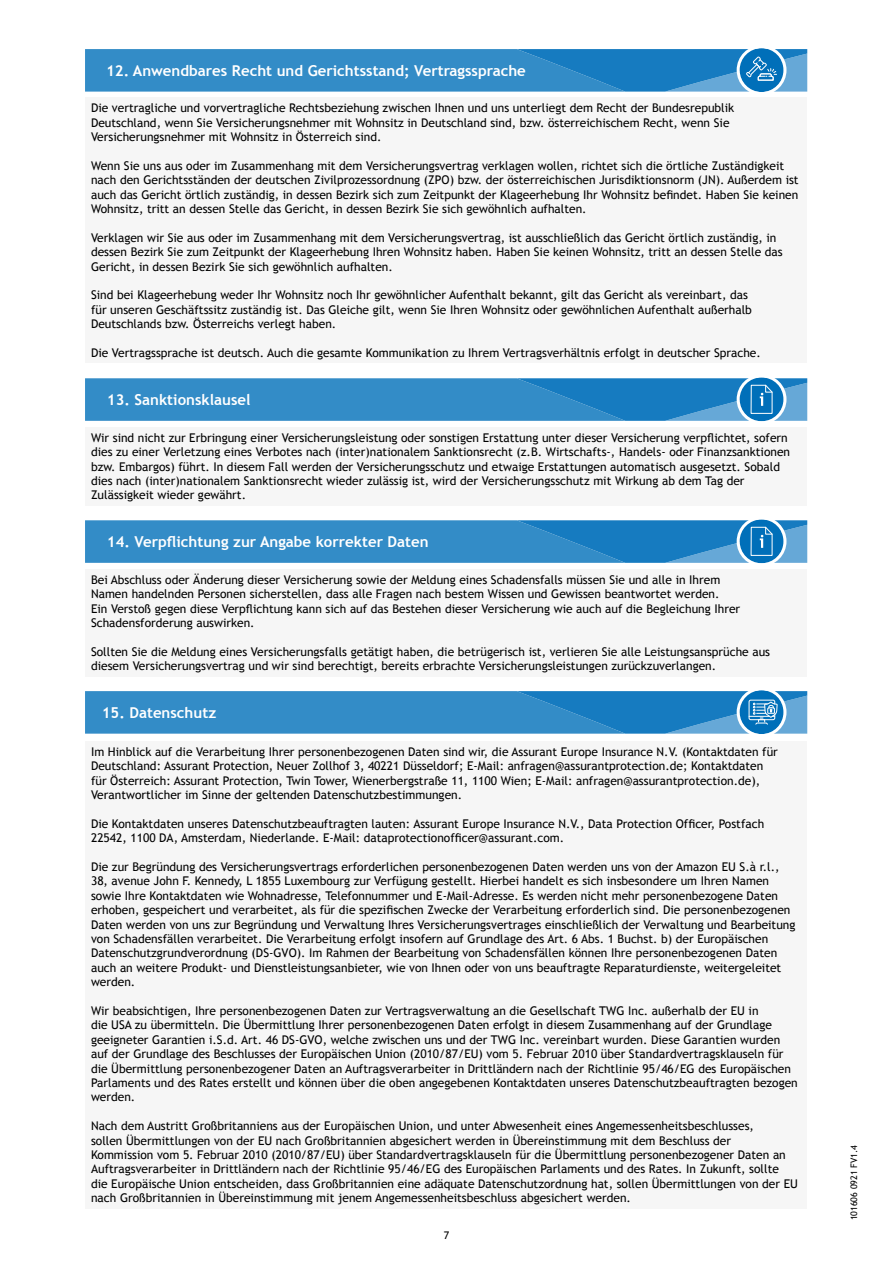
<style>
.page{position:relative;width:893px;height:1263px;background:#fff}
.page>*{position:absolute;margin:0;border:0;box-sizing:border-box;transform-origin:0 0}
.t1{font:700 15px "Trebuchet MS";color:#fff}
.t2{font:12px/14.4px "Trebuchet MS";color:#000}
.t3{font:10.5px "Trebuchet MS";color:#000}
.t4{font:9px "Trebuchet MS";color:#000}
</style>
<div class="page">
<svg style="left:85px;top:519px;width:722px;height:45px;background:#3b90c9"></svg>
<svg style="left:85px;top:377px;width:722px;height:45px;background:#3b90c9"></svg>
<div style="left:85px;top:569px;width:721px;height:107px;background:#f6f6f6"></div>
<div style="left:85px;top:427px;width:721px;height:78px;background:#f6f6f6"></div>
<svg style="left:85px;top:690px;width:722px;height:44px;background:#388ec8"></svg>
<div style="left:85px;top:741px;width:721px;height:467px;background:#f6f6f6"></div>
<svg style="left:85px;top:48px;width:722px;height:44px;background:#378ec8"></svg>
<div style="left:85px;top:97px;width:721px;height:266px;background:#f6f6f6"></div>
<p class="t1" style="left:106px;top:61px;width:421px">12. Anwendbares Recht und Gerichtsstand; Vertragssprache</p>
<p class="t2" style="left:91px;top:101px;width:645px">Die vertragliche und vorvertragliche Rechtsbeziehung zwischen Ihnen und uns unterliegt dem Recht der Bundesrepublik<br>Deutschland, wenn Sie Versicherungsnehmer mit Wohnsitz in Deutschland sind, bzw. österreichischem Recht, wenn Sie<br>Versicherungsnehmer mit Wohnsitz in Österreich sind.</p>
<p class="t2" style="left:91px;top:158px;width:709px">Wenn Sie uns aus oder im Zusammenhang mit dem Versicherungsvertrag verklagen wollen, richtet sich die örtliche Zuständigkeit nach den Gerichtsständen der deutschen Zivilprozessordnung (ZPO) bzw. der österreichischen Jurisdiktionsnorm (JN). Außerdem ist auch das Gericht örtlich zuständig, in dessen Bezirk sich zum Zeitpunkt der Klageerhebung Ihr Wohnsitz befindet. Haben Sie keinen Wohnsitz, tritt an dessen Stelle das Gericht, in dessen Bezirk Sie sich gewöhnlich aufhalten.</p>
<p class="t2" style="left:91px;top:230px;width:693px">Verklagen wir Sie aus oder im Zusammenhang mit dem Versicherungsvertrag, ist ausschließlich das Gericht örtlich zuständig, in dessen Bezirk Sie zum Zeitpunkt der Klageerhebung Ihren Wohnsitz haben. Haben Sie keinen Wohnsitz, tritt an dessen Stelle das<br>Gericht, in dessen Bezirk Sie sich gewöhnlich aufhalten.</p>
<p class="t2" style="left:91px;top:288px;width:662px">Sind bei Klageerhebung weder Ihr Wohnsitz noch Ihr gewöhnlicher Aufenthalt bekannt, gilt das Gericht als vereinbart, das für unseren Geschäftssitz zuständig ist. Das Gleiche gilt, wenn Sie Ihren Wohnsitz oder gewöhnlichen Aufenthalt außerhalb<br>Deutschlands bzw. Österreichs verlegt haben.</p>
<p class="t2" style="left:91px;top:346px;width:671px">Die Vertragssprache ist deutsch. Auch die gesamte Kommunikation zu Ihrem Vertragsverhältnis erfolgt in deutscher Sprache.</p>
<p class="t1" style="left:107px;top:390px;width:145px">13. Sanktionsklausel</p>
<p class="t2" style="left:91px;top:430px;width:701px">Wir sind nicht zur Erbringung einer Versicherungsleistung oder sonstigen Erstattung unter dieser Versicherung verpflichtet, sofern dies zu einer Verletzung eines Verbotes nach (inter)nationalem Sanktionsrecht (z.B. Wirtschafts-, Handels- oder Finanzsanktionen bzw. Embargos) führt. In diesem Fall werden der Versicherungsschutz und etwaige Erstattungen automatisch ausgesetzt. Sobald dies nach (inter)nationalem Sanktionsrecht wieder zulässig ist, wird der Versicherungsschutz mit Wirkung ab dem Tag der Zulässigkeit wieder gewährt.</p>
<p class="t1" style="left:107px;top:532px;width:323px">14. Verpflichtung zur Angabe korrekter Daten</p>
<p class="t2" style="left:91px;top:572px;width:651px">Bei Abschluss oder Änderung dieser Versicherung sowie der Meldung eines Schadensfalls müssen Sie und alle in Ihrem Namen handelnden Personen sicherstellen, dass alle Fragen nach bestem Wissen und Gewissen beantwortet werden.<br>Ein Verstoß gegen diese Verpflichtung kann sich auf das Bestehen dieser Versicherung wie auch auf die Begleichung Ihrer Schadensforderung auswirken.</p>
<p class="t2" style="left:91px;top:644px;width:681px">Sollten Sie die Meldung eines Versicherungsfalls getätigt haben, die betrügerisch ist, verlieren Sie alle Leistungsansprüche aus diesem Versicherungsvertrag und wir sind berechtigt, bereits erbrachte Versicherungsleistungen zurückzuverlangen.</p>
<p class="t1" style="left:102px;top:703px;width:116px">15. Datenschutz</p>
<p class="t2" style="left:91px;top:744px;width:688px">Im Hinblick auf die Verarbeitung Ihrer personenbezogenen Daten sind wir, die Assurant Europe Insurance N.V. (Kontaktdaten für Deutschland: Assurant Protection, Neuer Zollhof 3, 40221 Düsseldorf; E-Mail: anfragen@assurantprotection.de; Kontaktdaten für Österreich: Assurant Protection, Twin Tower, Wienerbergstraße 11, 1100 Wien; E-Mail: anfragen@assurantprotection.de), Verantwortlicher im Sinne der geltenden Datenschutzbestimmungen.</p>
<p class="t2" style="left:91px;top:816px;width:675px">Die Kontaktdaten unseres Datenschutzbeauftragten lauten: Assurant Europe Insurance N.V., Data Protection Officer, Postfach<br>22542, 1100 DA, Amsterdam, Niederlande. E-Mail: dataprotectionofficer@assurant.com.</p>
<p class="t2" style="left:91px;top:860px;width:706px">Die zur Begründung des Versicherungsvertrags erforderlichen personenbezogenen Daten werden uns von der Amazon EU S.à r.l., 38, avenue John F. Kennedy, L 1855 Luxembourg zur Verfügung gestellt. Hierbei handelt es sich insbesondere um Ihren Namen sowie Ihre Kontaktdaten wie Wohnadresse, Telefonnummer und E-Mail-Adresse. Es werden nicht mehr personenbezogene Daten erhoben, gespeichert und verarbeitet, als für die spezifischen Zwecke der Verarbeitung erforderlich sind. Die personenbezogenen Daten werden von uns zur Begründung und Verwaltung Ihres Versicherungsvertrages einschließlich der Verwaltung und Bearbeitung von Schadensfällen verarbeitet. Die Verarbeitung erfolgt insofern auf Grundlage des Art. 6 Abs. 1 Buchst. b) der Europäischen Datenschutzgrundverordnung (DS-GVO). Im Rahmen der Bearbeitung von Schadensfällen können Ihre personenbezogenen Daten auch an weitere Produkt- und Dienstleistungsanbieter, wie von Ihnen oder von uns beauftragte Reparaturdienste, weitergeleitet werden.</p>
<p class="t2" style="left:91px;top:1004px;width:708px">Wir beabsichtigen, Ihre personenbezogenen Daten zur Vertragsverwaltung an die Gesellschaft TWG Inc. außerhalb der EU in<br>die USA zu übermitteln. Die Übermittlung Ihrer personenbezogenen Daten erfolgt in diesem Zusammenhang auf der Grundlage geeigneter Garantien i.S.d. Art. 46 DS-GVO, welche zwischen uns und der TWG Inc. vereinbart wurden. Diese Garantien wurden auf der Grundlage des Beschlusses der Europäischen Union (2010/87/EU) vom 5. Februar 2010 über Standardvertragsklauseln für die Übermittlung personenbezogener Daten an Auftragsverarbeiter in Drittländern nach der Richtlinie 95/46/EG des Europäischen Parlaments und des Rates erstellt und können über die oben angegebenen Kontaktdaten unseres Datenschutzbeauftragten bezogen werden.</p>
<p class="t2" style="left:91px;top:1119px;width:708px">Nach dem Austritt Großbritanniens aus der Europäischen Union, und unter Abwesenheit eines Angemessenheitsbeschlusses,<br>sollen Übermittlungen von der EU nach Großbritannien abgesichert werden in Übereinstimmung mit dem Beschluss der<br>Kommission vom 5. Februar 2010 (2010/87/EU) über Standardvertragsklauseln für die Übermittlung personenbezogener Daten an Auftragsverarbeiter in Drittländern nach der Richtlinie 95/46/EG des Europäischen Parlaments und des Rates. In Zukunft, sollte die Europäische Union entscheiden, dass Großbritannien eine adäquate Datenschutzordnung hat, sollen Übermittlungen von der EU nach Großbritannien in Übereinstimmung mit jenem Angemessenheitsbeschluss abgesichert werden.</p>
<p class="t3" style="left:444px;top:1229px;width:7px">7</p>
<p class="t4" style="left:849px;top:1220px;width:77px;rotate:-90deg">101606 0921 FV1.4</p>
</div>
